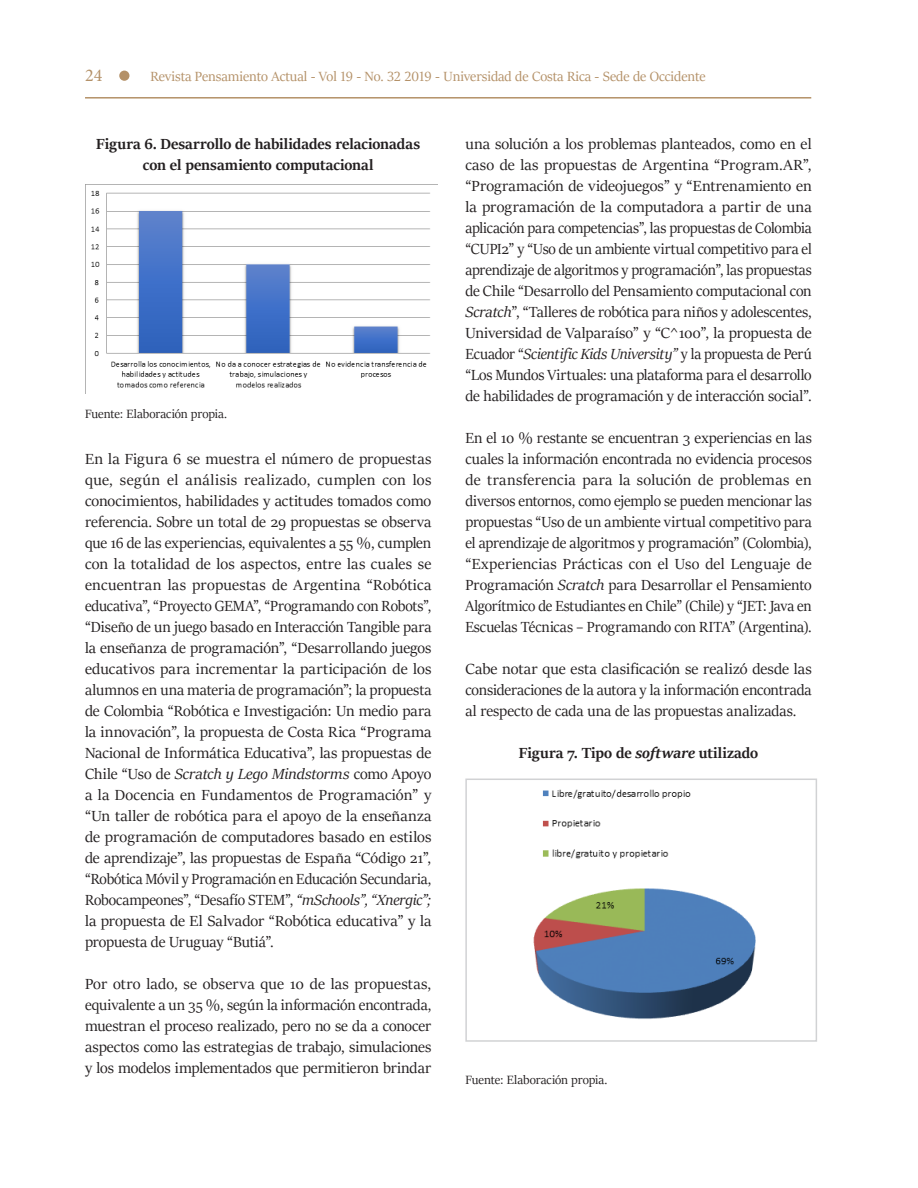
<style>
.page{position:relative;width:918px;height:1188px;background:#fff}
.page>*{position:absolute;margin:0;border:0;box-sizing:border-box;transform-origin:0 0}
.t1{font:18px "Minion Pro";color:#b49168}
.cuerpo{font:16.5px/21px "Sitka Banner";color:#231f20;text-align:justify}
.figura{font:700 16.5px/21px "Sitka Banner";color:#231f20;text-align:center}
.t2{font:15px "Sitka Banner";color:#b49168}
.pie_de_ilustración{font:13.5px "Sitka Banner";color:#231f20}
.s1{font-style:italic}
</style>
<div class="page">
<hr style="left:85px;top:97px;width:726px;height:2px;background:#b49168">
<div style="left:119px;top:71px;width:10px;height:10px;background:#b49168;border-radius:50%"></div>
<img style="left:85px;top:185px;width:346px;height:209px">
<img style="left:533px;top:789px;width:223px;height:230px">
<div style="left:465px;top:779px;width:352px;height:263px;border:2px solid #d1d2d4"></div>
<p class="t1" style="left:85px;top:63px;width:19px">24</p>
<p class="t2" style="left:151px;top:66px;width:557px">Revista Pensamiento Actual - Vol 19 - No. 32 2019 - Universidad de Costa Rica - Sede de Occidente</p>
<p class="figura" style="left:96px;top:132px;width:325px">Figura 6. Desarrollo de habilidades relacionadas con el pensamiento computacional</p>
<p class="pie_de_ilustración" style="left:85px;top:404px;width:144px">Fuente: Elaboración propia.</p>
<p class="cuerpo" style="left:85px;top:447px;width:348px">En la Figura 6 se muestra el número de propuestas que, según el análisis realizado, cumplen con los conocimientos, habilidades y actitudes tomados como referencia. Sobre un total de 29 propuestas se observa que 16 de las experiencias, equivalentes a 55 %, cumplen con la totalidad de los aspectos, entre las cuales se encuentran las propuestas de Argentina “Robótica educativa”, “Proyecto GEMA”, “Programando con Robots”, “Diseño de un juego basado en Interacción Tangible para la enseñanza de programación”, “Desarrollando juegos educativos para incrementar la participación de los alumnos en una materia de programación”; la propuesta de Colombia “Robótica e Investigación: Un medio para la innovación”, la propuesta de Costa Rica “Programa Nacional de Informática Educativa”, las propuestas de Chile “Uso de <span class="s1">Scratch y Lego Mindstorms</span> como Apoyo a la Docencia en Fundamentos de Programación” y “Un taller de robótica para el apoyo de la enseñanza de programación de computadores basado en estilos de aprendizaje”, las propuestas de España “Código 21”, “Robótica Móvil y Programación en Educación Secundaria, Robocampeones”, “Desafío STEM”, <span class="s1">“mSchools”, “Xnergic”; </span>la propuesta de El Salvador “Robótica educativa” y la propuesta de Uruguay “Butiá”.</p>
<p class="cuerpo" style="left:85px;top:972px;width:348px">Por otro lado, se observa que 10 de las propuestas, equivalente a un 35 %, según la información encontrada, muestran el proceso realizado, pero no se da a conocer aspectos como las estrategias de trabajo, simulaciones y los modelos implementados que permitieron brindar</p>
<p class="cuerpo" style="left:465px;top:132px;width:348px">una solución a los problemas planteados, como en el caso de las propuestas de Argentina “Program.AR”, “Programación de videojuegos” y “Entrenamiento en la programación de la computadora a partir de una aplicación para competencias”, las propuestas de Colombia “CUPI2” y “Uso de un ambiente virtual competitivo para el aprendizaje de algoritmos y programación”, las propuestas de Chile “Desarrollo del Pensamiento computacional con <span class="s1">Scratch</span>”, “Talleres de robótica para niños y adolescentes, Universidad de Valparaíso” y “C^100”, la propuesta de Ecuador “<span class="s1">Scientific Kids University”</span> y la propuesta de Perú “Los Mundos Virtuales: una plataforma para el desarrollo de habilidades de programación y de interacción social”.</p>
<p class="cuerpo" style="left:465px;top:426px;width:348px">En el 10 % restante se encuentran 3 experiencias en las cuales la información encontrada no evidencia procesos de transferencia para la solución de problemas en diversos entornos, como ejemplo se pueden mencionar las propuestas “Uso de un ambiente virtual competitivo para el aprendizaje de algoritmos y programación” (Colombia), “Experiencias Prácticas con el Uso del Lenguaje de Programación <span class="s1">Scratch</span> para Desarrollar el Pensamiento Algorítmico de Estudiantes en Chile” (Chile) y “JET: Java en Escuelas Técnicas – Programando con RITA” (Argentina).</p>
<p class="cuerpo" style="left:465px;top:657px;width:348px">Cabe notar que esta clasificación se realizó desde las consideraciones de la autora y la información encontrada al respecto de cada una de las propuestas analizadas.</p>
<p class="figura" style="left:519px;top:741px;width:241px">Figura 7. Tipo de <span class="s1">software</span> utilizado</p>
<p class="pie_de_ilustración" style="left:465px;top:1070px;width:144px">Fuente: Elaboración propia.</p>
</div>
